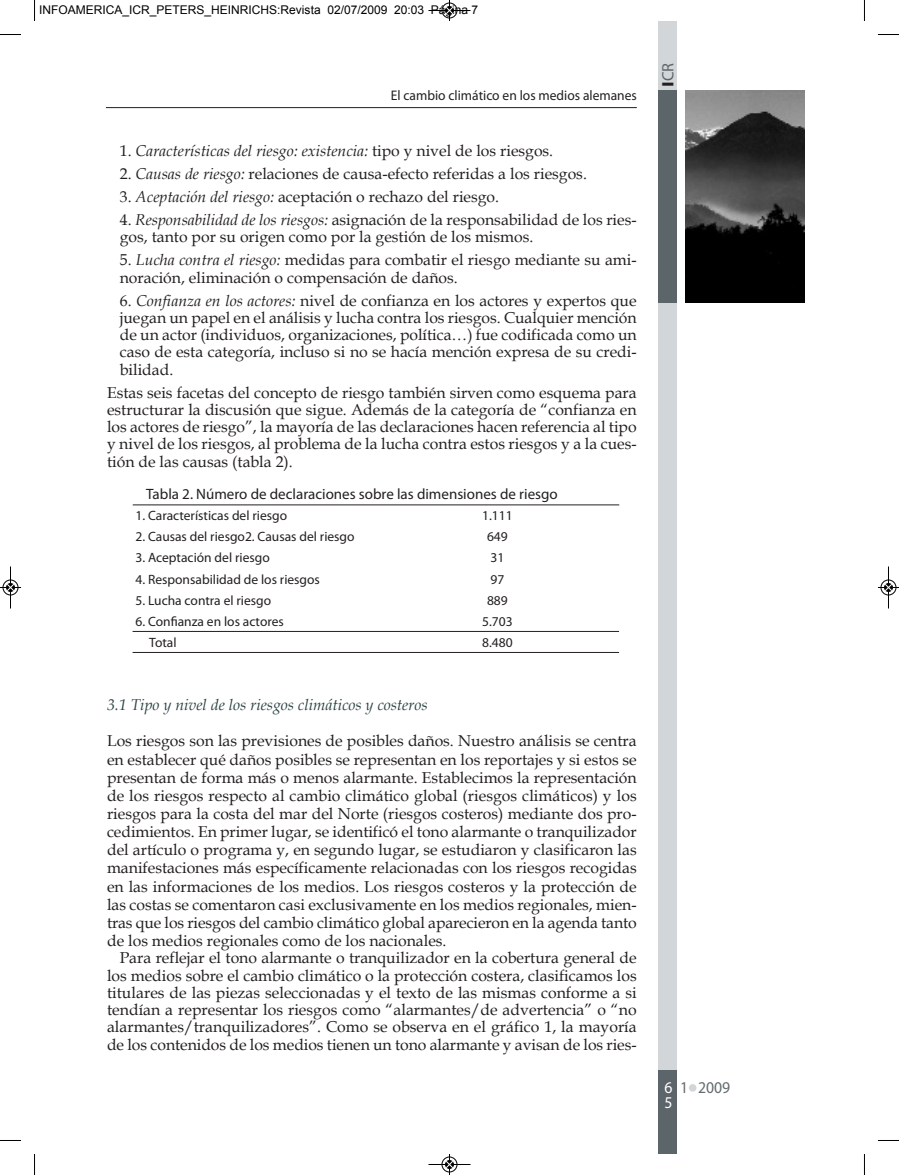
<style>
.page{position:relative;width:899px;height:1175px;background:#fff}
.page>*{position:absolute;margin:0;border:0;box-sizing:border-box;transform-origin:0 0}
.t1{font:16.5px "Myriad Pro";color:#636c6e;scale:.95 1}
.t2{font:16.5px "Myriad Pro";color:#5b656a}
.t3{font:16.5px/15px "Myriad Pro";color:#fff;scale:.95 1}
.t4{font:15.75px/17.2px "Book Antiqua";color:#231f20;text-align:justify}
.t5{font:italic 15.75px "Book Antiqua";color:#231f20}
.t6{font:italic 15.75px "Book Antiqua";color:#2b4244}
.t7{font:15px "Myriad Pro";color:#231f20}
.t8{font:13.95px "Myriad Pro";color:#231f20}
.t9{font:13.5px "Myriad Pro";color:#231f20}
.t10{font:12px "Arial";color:#000}
.s1{font-style:normal}
.s2{font-style:italic}
.s3{font-weight:700;color:#231f20}
</style>
<div class="page">
<div style="left:658px;top:34px;width:18px;height:1105px;background:#d3d6d8"></div>
<div style="left:688px;top:1084px;width:8px;height:7px;background:#d3d6d8;border-radius:50%"></div>
<img style="left:685px;top:90px;width:118px;height:212px">
<div style="left:658px;top:35px;width:19px;height:268px;background:#5b656a"></div>
<div style="left:658px;top:21px;width:19px;height:69px;background:#d3d6d8"></div>
<div style="left:658px;top:1070px;width:19px;height:84px;background:#5b656a"></div>
<hr style="left:106px;top:107px;width:530px;height:1px;background:#231f20">
<hr style="left:132px;top:631px;width:486px;height:1px;background:#231f20">
<hr style="left:132px;top:652px;width:486px;height:1px;background:#231f20">
<hr style="left:133px;top:504px;width:486px;height:1px;background:#231f20">
<svg style="left:34px;top:0;width:1px;height:21px"></svg>
<svg style="left:0;top:34px;width:21px;height:1px"></svg>
<svg style="left:878px;top:34px;width:20px;height:1px"></svg>
<svg style="left:34px;top:1154px;width:1px;height:21px"></svg>
<svg style="left:0;top:1140px;width:21px;height:1px"></svg>
<svg style="left:878px;top:1140px;width:20px;height:1px"></svg>
<svg style="left:428px;top:0;width:43px;height:21px"></svg>
<svg style="left:428px;top:1154px;width:43px;height:21px"></svg>
<svg style="left:0;top:566px;width:21px;height:43px"></svg>
<svg style="left:878px;top:566px;width:20px;height:43px"></svg>
<p class="t10" style="left:39px;top:3px;width:440px">INFOAMERICA_ICR_PETERS_HEINRICHS:Revista 02/07/2009 20:03 Página 7</p>
<p class="t8" style="left:391px;top:90px;width:247px">el cambio climático en los medios alemanes</p>
<p class="t5" style="left:120px;top:141px;width:435px"><span class="s1">1.</span> Características del riesgo: existencia: <span class="s1">tipo y nivel de los riesgos.</span></p>
<p class="t4" style="left:120px;top:165px;width:468px">2. <span class="s2">Causas de riesgo:</span> relaciones de causa-efecto referidas a los riesgos.</p>
<p class="t4" style="left:120px;top:188px;width:380px">3. <span class="s2">Aceptación del riesgo:</span> aceptación o rechazo del riesgo.</p>
<p class="t4" style="left:120px;top:211px;width:518px">4. <span class="s2">Responsabilidad de los riesgos:</span> asignación de la responsabilidad de los ries&shy;gos, tanto por su origen como por la gestión de los mismos.</p>
<p class="t4" style="left:120px;top:252px;width:518px">5. <span class="s2">Lucha contra el riesgo:</span> medidas para combatir el riesgo mediante su ami&shy;noración, eliminación o compensación de daños.</p>
<p class="t4" style="left:120px;top:292px;width:518px">6. <span class="s2">Confianza en los actores:</span> nivel de confianza en los actores y expertos que juegan un papel en el análisis y lucha contra los riesgos. cualquier mención de un actor (individuos, organizaciones, política…) fue codificada como un caso de esta categoría, incluso si no se hacía mención expresa de su credi&shy;bilidad.</p>
<p class="t4" style="left:107px;top:384px;width:531px">estas seis facetas del concepto de riesgo también sirven como esquema para estructurar la discusión que sigue. además de la categoría de “confianza en los actores de riesgo”, la mayoría de las declaraciones hacen referencia al tipo y nivel de los riesgos, al problema de la lucha contra estos riesgos y a la cues&shy;tión de las causas (tabla 2).</p>
<p class="t7" style="left:146px;top:488px;width:413px">tabla 2. número de declaraciones sobre las dimensiones de riesgo</p>
<p class="t9" style="left:135px;top:510px;width:153px">1. Características del riesgo</p>
<p class="t9" style="left:482px;top:510px;width:32px">1.111</p>
<p class="t9" style="left:135px;top:531px;width:220px">2. Causas del riesgo2. Causas del riesgo</p>
<p class="t9" style="left:487px;top:531px;width:22px">649</p>
<p class="t9" style="left:135px;top:553px;width:136px">3. aceptación del riesgo</p>
<p class="t9" style="left:490px;top:553px;width:15px">31</p>
<p class="t9" style="left:135px;top:574px;width:186px">4. responsabilidad de los riesgos</p>
<p class="t9" style="left:490px;top:574px;width:15px">97</p>
<p class="t9" style="left:135px;top:595px;width:137px">5. Lucha contra el riesgo</p>
<p class="t9" style="left:487px;top:595px;width:22px">889</p>
<p class="t9" style="left:135px;top:616px;width:150px">6. Confianza en los actores</p>
<p class="t9" style="left:482px;top:616px;width:32px">5.703</p>
<p class="t9" style="left:149px;top:637px;width:29px">total</p>
<p class="t9" style="left:482px;top:637px;width:32px">8.480</p>
<p class="t6" style="left:107px;top:695px;width:322px">3.1 Tipo y nivel de los riesgos climáticos y costeros</p>
<p class="t4" style="left:107px;top:732px;width:531px;line-height:18.1px">Los riesgos son las previsiones de posibles daños. nuestro análisis se centra en establecer qué daños posibles se representan en los reportajes y si estos se presentan de forma más o menos alarmante. establecimos la representación de los riesgos respecto al cambio climático global (riesgos climáticos) y los riesgos para la costa del mar del norte (riesgos costeros) mediante dos pro&shy;cedimientos. en primer lugar, se identificó el tono alarmante o tranquilizador del artículo o programa y, en segundo lugar, se estudiaron y clasificaron las manifestaciones más específicamente relacionadas con los riesgos recogidas en las informaciones de los medios. Los riesgos costeros y la protección de las costas se comentaron casi exclusivamente en los medios regionales, mien&shy;tras que los riesgos del cambio climático global aparecieron en la agenda tanto de los medios regionales como de los nacionales.</p>
<p class="t4" style="left:107px;top:949px;width:531px;text-indent:13px">Para reflejar el tono alarmante o tranquilizador en la cobertura general de los medios sobre el cambio climático o la protección costera, clasificamos los titulares de las piezas seleccionadas y el texto de las mismas conforme a si tendían a representar los riesgos como “alarmantes/de advertencia” o “no alarmantes/tranquilizadores”. como se observa en el gráfico 1, la mayoría de los contenidos de los medios tienen un tono alarmante y avisan de los ries-</p>
<p class="t2" style="left:661px;top:87px;width:26px;rotate:-90deg"><span class="s3">I</span>Cr</p>
<p class="t3" style="left:664px;top:1081px;width:10px">6<br>5</p>
<p class="t1" style="left:679px;top:1081px;width:54px">1 2009</p>
</div>
